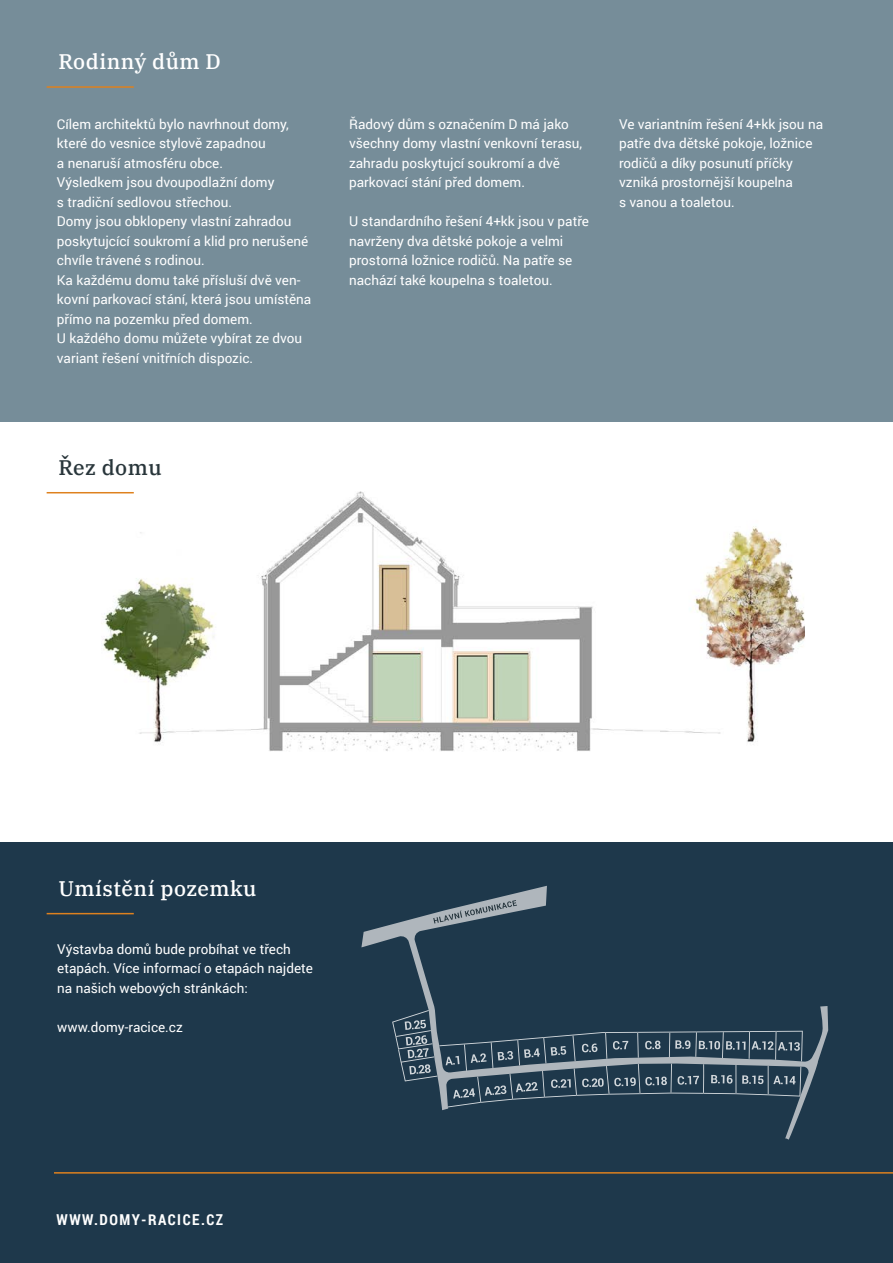
<style>
.page{position:relative;width:893px;height:1263px;background:#fff}
.page>*{position:absolute;margin:0;border:0;box-sizing:border-box;transform-origin:0 0}
.t1{font:500 21px "IBM Plex Serif";letter-spacing:.025em;color:#fff}
.t2{font:500 21px "IBM Plex Serif";letter-spacing:.025em;color:#29363b}
.t3{font:700 15px "Roboto Condensed";letter-spacing:.1em;color:#fff}
.t4{font:13.5px/19.5px "Roboto";color:#fff}
</style>
<div class="page">
<div style="left:0;top:0;width:893px;height:421px;background:#768d99"></div>
<div style="left:0;top:842px;width:893px;height:421px;background:#1e384b"></div>
<hr style="left:54px;top:1172px;width:839px;height:1px;background:#de811e">
<hr style="left:47px;top:913px;width:87px;height:1px;background:#de811e">
<img style="left:57px;top:491px;width:748px;height:261px">
<hr style="left:47px;top:492px;width:87px;height:1px;background:#de811e">
<svg style="left:361px;top:886px;width:467px;height:254px"></svg>
<svg style="left:433px;top:900px;width:84px;height:23px"></svg>
<svg style="left:392px;top:1010px;width:411px;height:97px"></svg>
<hr style="left:47px;top:86px;width:87px;height:2px;background:#de811e">
<h1 class="t1" style="left:58px;top:45px;width:164px">Rodinný dům D</h1>
<p class="t4" style="left:349px;top:114px;width:235px">Řadový dům s označením D má jako všechny domy vlastní venkovní terasu, zahradu poskytujcí soukromí a dvě parkovací stání před domem.</p>
<p class="t4" style="left:349px;top:211px;width:241px">U standardního řešení 4+kk jsou v patře navrženy dva dětské pokoje a velmi prostorná ložnice rodičů. Na patře se nachází také koupelna s toaletou.</p>
<p class="t4" style="left:57px;top:114px;width:256px">Cílem architektů bylo navrhnout domy, které do vesnice stylově zapadnou<br>a nenaruší atmosféru obce.<br>Výsledkem jsou dvoupodlažní domy<br>s tradiční sedlovou střechou.<br>Domy jsou obklopeny vlastní zahradou poskytujcící soukromí a klid pro nerušené chvíle trávené s rodinou.<br>Ka každému domu také přísluší dvě ven&shy;kovní parkovací stání, která jsou umístěna přímo na pozemku před domem.<br>U každého domu můžete vybírat ze dvou variant řešení vnitřních dispozic.</p>
<p class="t4" style="left:619px;top:113px;width:205px">Ve variantním řešení 4+kk jsou na patře dva dětské pokoje, ložnice rodičů a díky posunutí příčky vzniká prostornější koupelna<br>s vanou a toaletou.</p>
<h1 class="t2" style="left:58px;top:451px;width:105px">Řez domu</h1>
<h1 class="t1" style="left:58px;top:872px;width:199px">Umístění pozemku</h1>
<p class="t4" style="left:57px;top:939px;width:257px">Výstavba domů bude probíhat ve třech etapách. Více informací o etapách najdete na našich webových stránkách:</p>
<p class="t4" style="left:57px;top:1017px;width:127px">www.domy-racice.cz</p>
<p class="t3" style="left:57px;top:1208px;width:168px">WWW.DOMY-RACICE.CZ</p>
</div>
